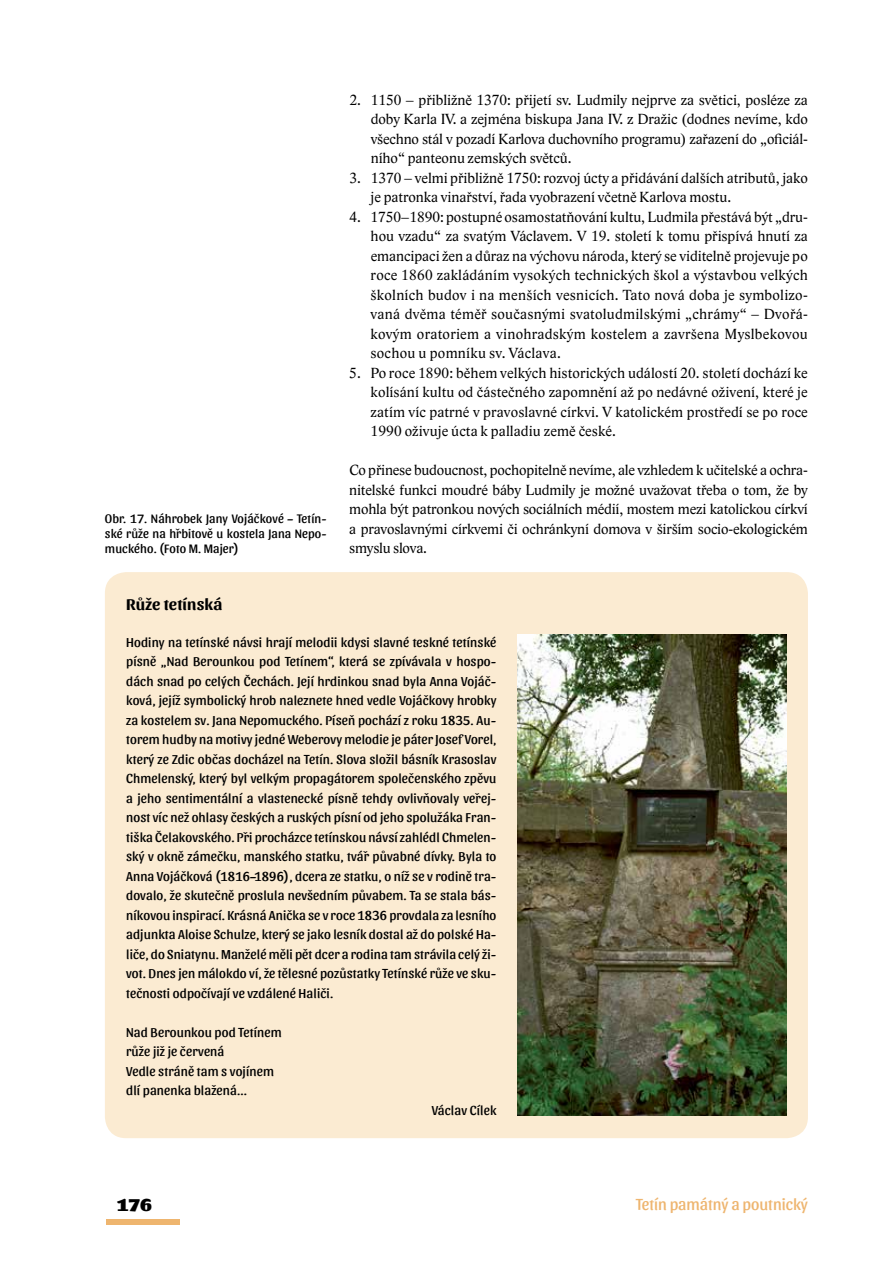
<style>
.page{position:relative;width:893px;height:1263px;background:#fff}
.page>*{position:absolute;margin:0;border:0;box-sizing:border-box;transform-origin:0 0}
.t1{font:900 18px "Sansita";color:#000}
.t2{font:16.5px "Sansita";color:#eeb56f}
.t3{font:700 16.5px "Sansita";letter-spacing:.01em;color:#000}
.t4{font:15px/19.5px "Lido STF";color:#000;text-align:justify}
.t5{font:13.5px/19.5px "Sansita";letter-spacing:.01em;color:#000;text-align:justify}
.t6{font:12.75px/15px "Sansita";letter-spacing:.01em;color:#000;text-align:justify}
</style>
<div class="page">
<div style="left:106px;top:1219px;width:74px;height:5px;background:#eeb56f"></div>
<div style="left:105px;top:572px;width:703px;height:566px;background:#fbebd2;border-radius:21px"></div>
<img style="left:518px;top:634px;width:269px;height:481px">
<p class="t6" style="left:105px;top:511px;width:223px">Obr. 17. Náhrobek Jany Vojáčkové – Tetín&shy;ské růže na hřbitově u kostela Jana Nepo&shy;muckého. (Foto M. Majer)</p>
<p class="t4" style="left:371px;top:90px;width:439px;text-indent:-21px">2. 1150 – přibližně 1370: přijetí sv. Ludmily nejprve za světici, posléze za doby Karla IV. a zejména biskupa Jana IV. z Dražic (dodnes nevíme, kdo všechno stál v pozadí Karlova duchovního programu) zařazení do „oficiál&shy;ního“ panteonu zemských světců.</p>
<p class="t4" style="left:371px;top:168px;width:439px;text-indent:-21px">3. 1370 – velmi přibližně 1750: rozvoj úcty a přidávání dalších atributů, jako je patronka vinařství, řada vyobrazení včetně Karlova mostu.</p>
<p class="t4" style="left:371px;top:207px;width:439px;text-indent:-21px">4. 1750–1890: postupné osamostatňování kultu, Ludmila přestává být „dru&shy;hou vzadu“ za svatým Václavem. V 19. století k tomu přispívá hnutí za emancipaci žen a důraz na výchovu národa, který se viditelně projevuje po roce 1860 zakládáním vysokých technických škol a výstavbou velkých školních budov i na menších vesnicích. Tato nová doba je symbolizo&shy;vaná dvěma téměř současnými svatoludmilskými „chrámy“ – Dvořá&shy;kovým oratoriem a vinohradským kostelem a završena Myslbekovou sochou u pomníku sv. Václava.</p>
<p class="t4" style="left:371px;top:363px;width:439px;text-indent:-21px">5. Po roce 1890: během velkých historických událostí 20. století dochází ke kolísání kultu od částečného zapomnění až po nedávné oživení, které je zatím víc patrné v pravoslavné církvi. V katolickém prostředí se po roce 1990 oživuje úcta k palladiu země české.</p>
<p class="t4" style="left:349px;top:460px;width:460px">Co přinese budoucnost, pochopitelně nevíme, ale vzhledem k učitelské a ochra&shy;nitelské funkci moudré báby Ludmily je možné uvažovat třeba o tom, že by mohla být patronkou nových sociálních médií, mostem mezi katolickou církví a pravoslavnými církvemi či ochránkyní domova v širším socio-ekologickém smyslu slova.</p>
<p class="t3" style="left:126px;top:595px;width:98px">Růže tetínská</p>
<p class="t5" style="left:126px;top:632px;width:372px">Hodiny na tetínské návsi hrají melodii kdysi slavné teskné tetínské písně „Nad Berounkou pod Tetínem“, která se zpívávala v hospo&shy;dách snad po celých Čechách. Její hrdinkou snad byla Anna Vojáč&shy;ková, jejíž symbolický hrob naleznete hned vedle Vojáčkovy hrobky za kostelem sv. Jana Nepomuckého. Píseň pochází z roku 1835. Au&shy;torem hudby na motivy jedné Weberovy melodie je páter Josef Vorel, který ze Zdic občas docházel na Tetín. Slova složil básník Krasoslav Chmelenský, který byl velkým propagátorem společenského zpěvu a jeho sentimentální a vlastenecké písně tehdy ovlivňovaly veřej&shy;nost víc než ohlasy českých a ruských písní od jeho spolužáka Fran&shy;tiška Čelakovského. Při procházce tetínskou návsí zahlédl Chmelen&shy;ský v okně zámečku, manského statku, tvář půvabné dívky. Byla to Anna Vojáčková (1816–1896), dcera ze statku, o níž se v rodině tra&shy;dovalo, že skutečně proslula nevšedním půvabem. Ta se stala bás&shy;níkovou inspirací. Krásná Anička se v roce 1836 provdala za lesního adjunkta Aloise Schulze, který se jako lesník dostal až do polské Ha&shy;liče, do Sniatynu. Manželé měli pět dcer a rodina tam strávila celý ži&shy;vot. Dnes jen málokdo ví, že tělesné pozůstatky Tetínské růže ve sku&shy;tečnosti odpočívají ve vzdálené Haliči.</p>
<p class="t5" style="left:126px;top:1022px;width:157px;text-align:left">Nad Berounkou pod Tetínem růže již je červená<br>Vedle stráně tam s vojínem dlí panenka blažená...</p>
<p class="t5" style="left:432px;top:1100px;width:66px">Václav Cílek</p>
<p class="t1" style="left:117px;top:1194px;width:36px">176</p>
<p class="t2" style="left:636px;top:1194px;width:173px">Tetín památný a poutnický</p>
</div>
